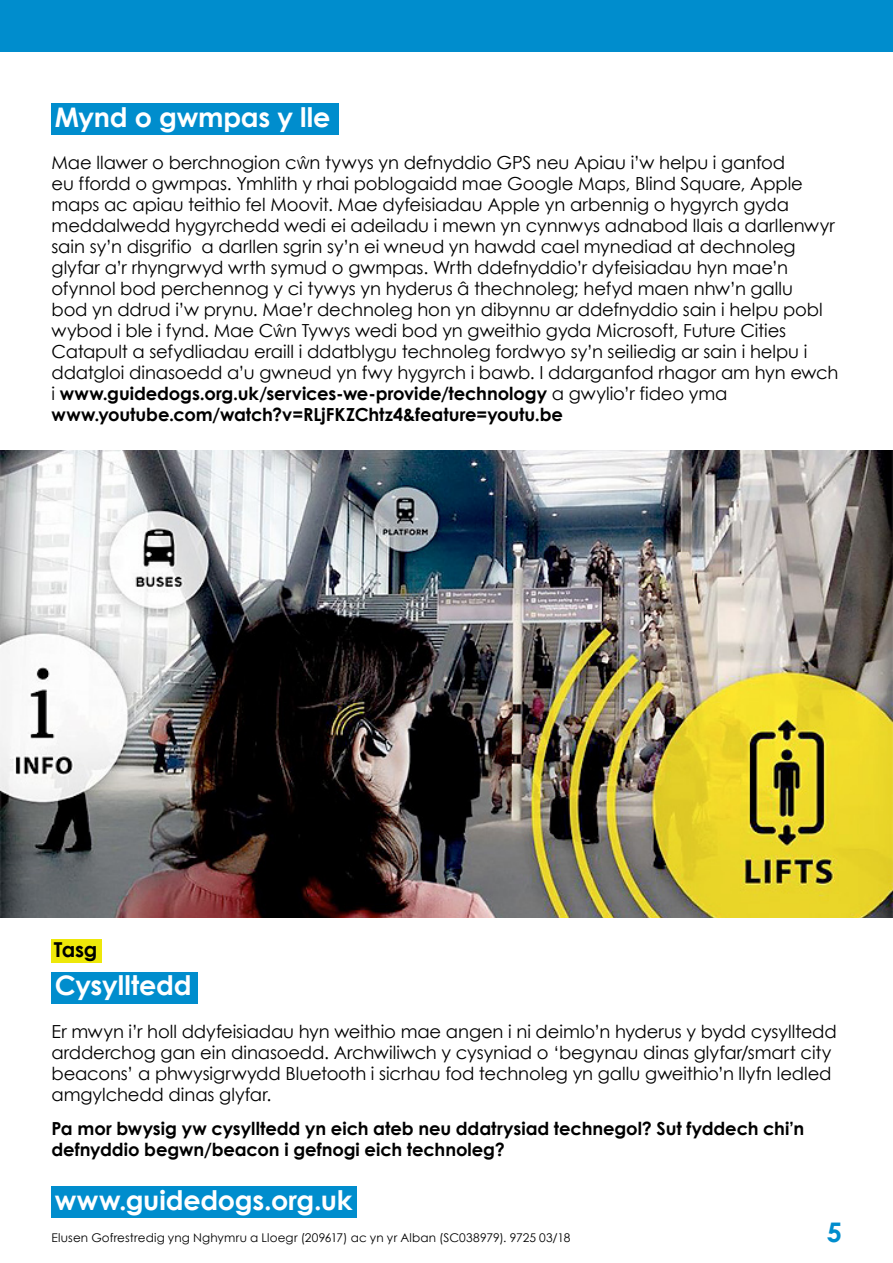
<style>
.page{position:relative;width:893px;height:1263px;background:#fff}
.page>*{position:absolute;margin:0;border:0;box-sizing:border-box;transform-origin:0 0}
.h2_blue{font:700 27px "Century Gothic";letter-spacing:-.01em;color:#fff}
.t1{font:700 27px "Century Gothic";color:#008dcd}
.h2_yellow{font:700 20.55px "Century Gothic";color:#000}
.t2{font:18px/21px "Century Gothic";letter-spacing:-.005em;color:#000}
.t3{font:700 18px/21px "Century Gothic";letter-spacing:-.005em;color:#000}
.t4{font:12px "Century Gothic";letter-spacing:.01em;color:#000}
.s1{font-family:"Helvetica";font-weight:300}
.s2{font-weight:700}
</style>
<div class="page">
<div style="left:52px;top:103px;width:287px;height:32px;background:#008dcd"></div>
<img style="left:0;top:451px;width:893px;height:466px">
<div style="left:52px;top:939px;width:50px;height:24px;background:#eee809"></div>
<div style="left:52px;top:972px;width:146px;height:31px;background:#008dcd"></div>
<div style="left:0;top:0;width:893px;height:52px;background:#008dcd"></div>
<div style="left:52px;top:1186px;width:305px;height:32px;background:#008dcd"></div>
<h2 class="h2_blue" style="left:55px;top:100px;width:277px">Mynd o gwmpas y lle</h2>
<p class="t2" style="left:52px;top:152px;width:788px">Mae llawer o berchnogion c<span class="s1">ŵ</span>n tywys yn defnyddio GPS neu Apiau i’w helpu i ganfod<br>eu ffordd o gwmpas. Ymhlith y rhai poblogaidd mae Google Maps, Blind Square, Apple maps ac apiau teithio fel Moovit. Mae dyfeisiadau Apple yn arbennig o hygyrch gyda meddalwedd hygyrchedd wedi ei adeiladu i mewn yn cynnwys adnabod llais a darllenwyr sain sy’n disgrifio a darllen sgrin sy’n ei wneud yn hawdd cael mynediad at dechnoleg glyfar a’r rhyngrwyd wrth symud o gwmpas. Wrth ddefnyddio’r dyfeisiadau hyn mae’n ofynnol bod perchennog y ci tywys yn hyderus â thechnoleg; hefyd maen nhw’n gallu<br>bod yn ddrud i’w prynu. Mae’r dechnoleg hon yn dibynnu ar ddefnyddio sain i helpu pobl wybod i ble i fynd. Mae C<span class="s1">ŵ</span>n Tywys wedi bod yn gweithio gyda Microsoft, Future Cities Catapult a sefydliadau eraill i ddatblygu technoleg fordwyo sy’n seiliedig ar sain i helpu i ddatgloi dinasoedd a’u gwneud yn fwy hygyrch i bawb. I ddarganfod rhagor am hyn ewch i <span class="s2">www.guidedogs.org.uk/services-we-provide/technology</span> a gwylio’r fideo yma <span class="s2">www.youtube.com/watch?v=RLjFKZChtz4&amp;feature=youtu.be</span></p>
<h2 class="h2_yellow" style="left:54px;top:937px;width:45px">Tasg</h2>
<h2 class="h2_blue" style="left:55px;top:968px;width:138px">Cysylltedd</h2>
<p class="t2" style="left:52px;top:1021px;width:787px">Er mwyn i’r holl ddyfeisiadau hyn weithio mae angen i ni deimlo’n hyderus y bydd cysylltedd ardderchog gan ein dinasoedd. Archwiliwch y cysyniad o ‘begynau dinas glyfar/smart city beacons’ a phwysigrwydd Bluetooth i sicrhau fod technoleg yn gallu gweithio’n llyfn ledled amgylchedd dinas glyfar.</p>
<p class="t3" style="left:52px;top:1117px;width:754px">Pa mor bwysig yw cysylltedd yn eich ateb neu ddatrysiad technegol? Sut fyddech chi’n defnyddio begwn/beacon i gefnogi eich technoleg?</p>
<h1 class="h2_blue" style="left:55px;top:1183px;width:299px">www.guidedogs.org.uk</h1>
<p class="t4" style="left:52px;top:1230px;width:520px">Elusen Gofrestredig yng Nghymru a Lloegr (209617) ac yn yr Alban (SC038979). 9725 03/18</p>
<h1 class="t1" style="left:827px;top:1215px;width:17px">5</h1>
</div>
